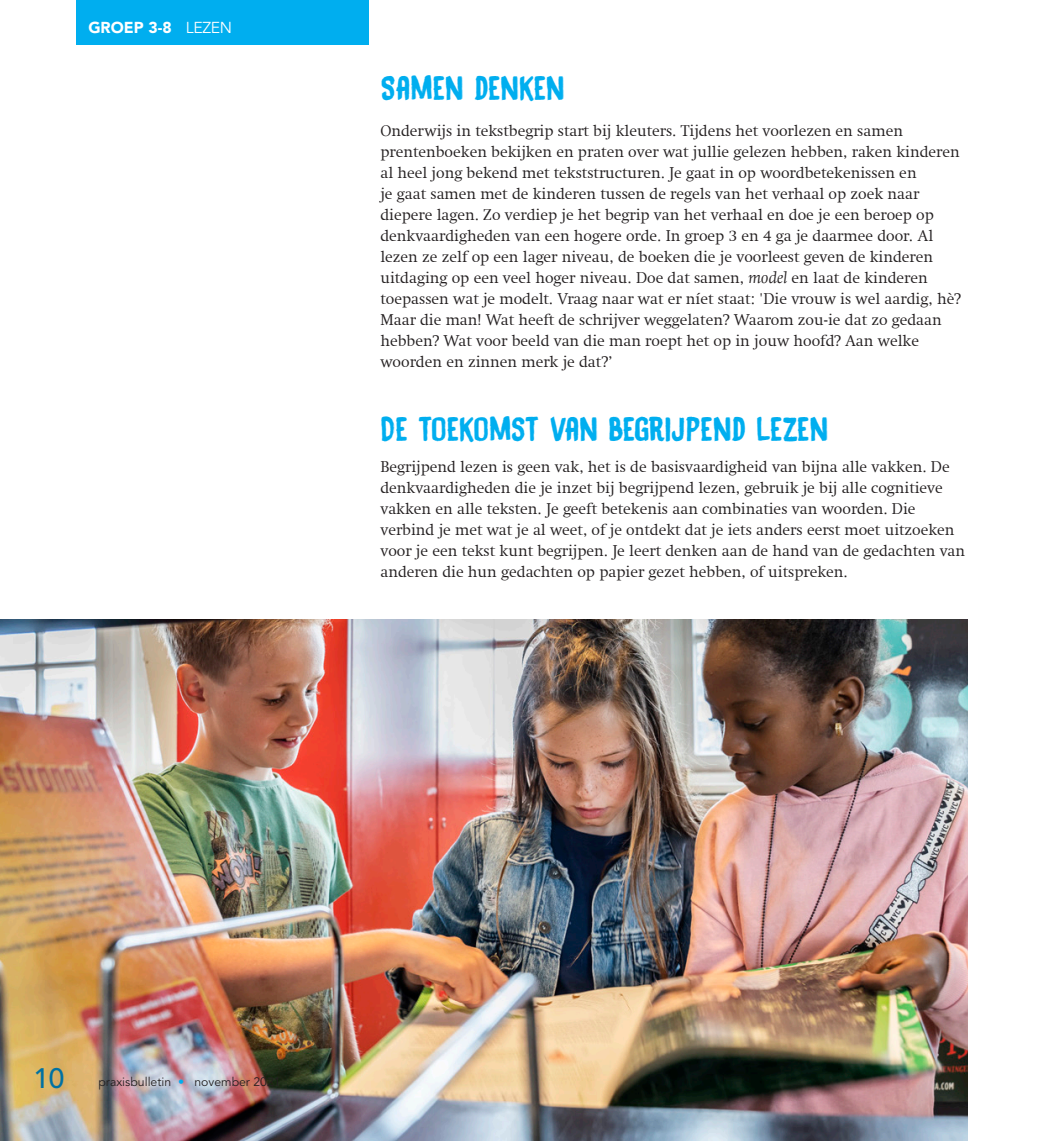
<style>
.page{position:relative;width:1042px;height:1141px;background:#fff}
.page>*{position:absolute;margin:0;border:0;box-sizing:border-box;transform-origin:0 0}
.rubriek_kop{font:29.75px "DK Black Bamboo";color:#00aeef}
.t1{font:500 28px "Avenir LT Std";color:#0071a3}
.artikel_lopend{font:300 15.75px/21px "Swift Com";color:#231f20}
.t2{font:900 15.75px "Avenir LT Std";color:#fff}
.rubriek_lopend{font:12.25px "Avenir LT Std";color:#231f20}
.s1{font-weight:400}
.s2{font-style:italic;font-size:16.62px}
.s3{color:#00aeef}
</style>
<div class="page">
<img style="left:0;top:619px;width:967px;height:522px">
<div style="left:76px;top:0;width:292px;height:45px;background:#00aeef"></div>
<p class="t2" style="left:88px;top:18px;width:145px">GROEP 3-8 <span class="s1">LEZEN</span></p>
<p class="rubriek_kop" style="left:380px;top:67px;width:186px">SAMEN DENKEN</p>
<p class="artikel_lopend" style="left:380px;top:121px;width:582px">Onderwijs in tekstbegrip start bij kleuters. Tijdens het voorlezen en samen prentenboeken bekijken en praten over wat jullie gelezen hebben, raken kinderen al heel jong bekend met tekststructuren. Je gaat in op woordbetekenissen en<br>je gaat samen met de kinderen tussen de regels van het verhaal op zoek naar diepere lagen. Zo verdiep je het begrip van het verhaal en doe je een beroep op denkvaardigheden van een hogere orde. In groep 3 en 4 ga je daarmee door. Al lezen ze zelf op een lager niveau, de boeken die je voorleest geven de kinderen uitdaging op een veel hoger niveau. Doe dat samen, <span class="s2">model</span> en laat de kinderen toepassen wat je modelt. Vraag naar wat er níet staat: 'Die vrouw is wel aardig, hè?<br>Maar die man! Wat heeft de schrijver weggelaten? Waarom zou-ie dat zo gedaan hebben? Wat voor beeld van die man roept het op in jouw hoofd? Aan welke woorden en zinnen merk je dat?’</p>
<p class="rubriek_kop" style="left:380px;top:408px;width:449px">DE TOEKOMST VAN BEGRIJPEND LEZEN</p>
<p class="artikel_lopend" style="left:380px;top:457px;width:586px">Begrijpend lezen is geen vak, het is de basisvaardigheid van bijna alle vakken. De denkvaardigheden die je inzet bij begrijpend lezen, gebruik je bij alle cognitieve vakken en alle teksten. Je geeft betekenis aan combinaties van woorden. Die verbind je met wat je al weet, of je ontdekt dat je iets anders eerst moet uitzoeken voor je een tekst kunt begrijpen. Je leert denken aan de hand van de gedachten van anderen die hun gedachten op papier gezet hebben, of uitspreken.</p>
<p class="t1" style="left:33px;top:1062px;width:33px">10</p>
<p class="rubriek_lopend" style="left:98px;top:1075px;width:184px">praxisbulletin <span class="s3">•</span> november 2021</p>
</div>
